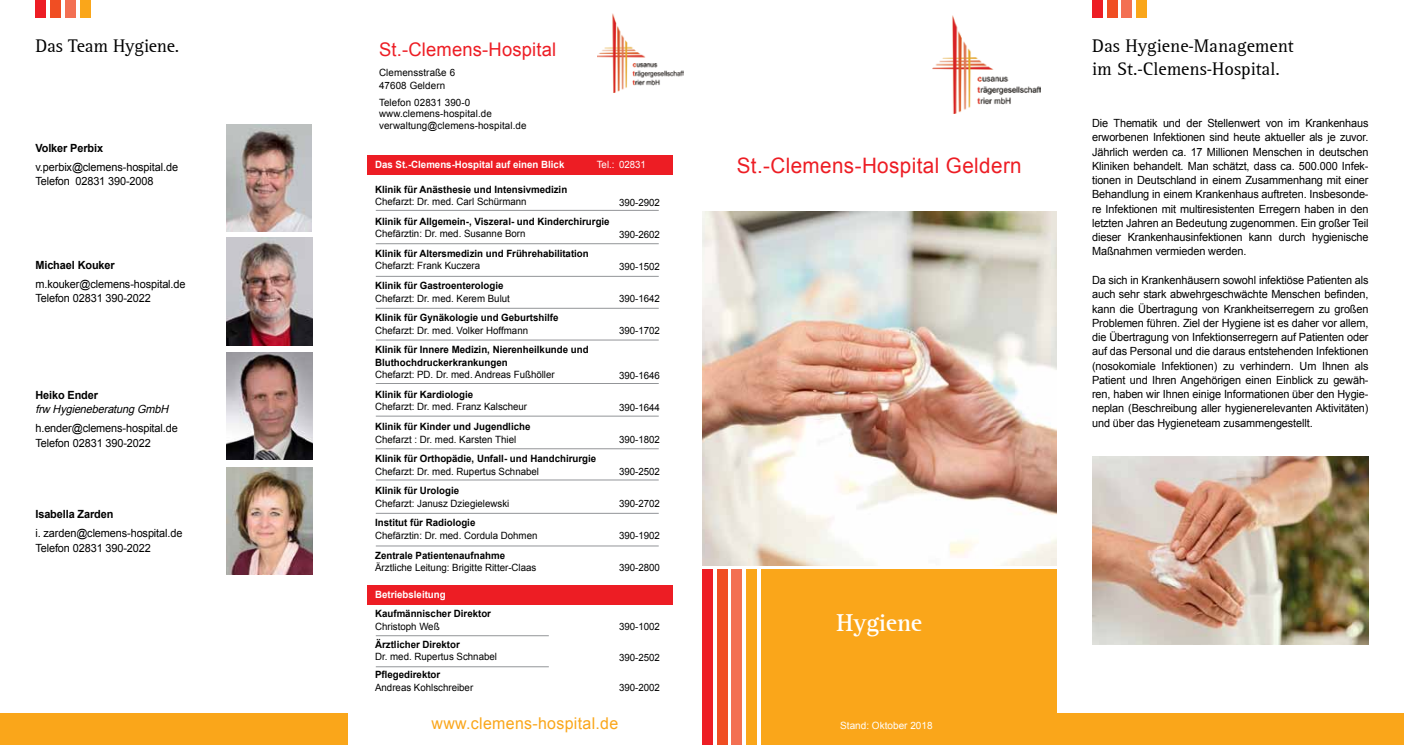
<style>
.page{position:relative;width:1404px;height:745px;background:#fff}
.page>*{position:absolute;margin:0;border:0;box-sizing:border-box;transform-origin:0 0}
.t1{font:700 25px "Agfa Rotis Serif";letter-spacing:-.01em;color:#fff}
.t2{font:21.25px "Arial";letter-spacing:.02em;color:#ed1d24}
.t3{font:18.75px/22.5px "Agfa Rotis Serif";color:#000}
.t4{font:18.75px "Arial";letter-spacing:.01em;color:#ed1d24}
.t5{font:16.25px "Arial";letter-spacing:.02em;color:#faa61a}
.t6{font:11.25px/14.2px "Arial";letter-spacing:-.01em;color:#000}
.t7{font:700 11.25px "Arial";letter-spacing:-.01em;color:#000}
.t8{font:italic 11.25px "Arial";color:#000}
.t9{font:10px/11.2px "Arial";color:#000}
.t10{font:700 10px/12.5px "Arial";color:#000}
.t11{font:700 10px "Arial";color:#fff}
.t12{font:10px "Arial";color:#fff}
</style>
<div class="page">
<img style="left:932px;top:16px;width:108px;height:97px">
<img style="left:597px;top:14px;width:86px;height:78px">
<div style="left:761px;top:569px;width:295px;height:175px;background:#faa61a"></div>
<img style="left:702px;top:211px;width:354px;height:354px">
<div style="left:0;top:712px;width:347px;height:32px;background:#faa61a"></div>
<div style="left:1056px;top:712px;width:347px;height:32px;background:#faa61a"></div>
<div style="left:35px;top:0;width:11px;height:18px;background:#ed1d24"></div>
<div style="left:50px;top:0;width:11px;height:18px;background:#f04e23"></div>
<div style="left:65px;top:0;width:11px;height:18px;background:#f37053"></div>
<div style="left:80px;top:0;width:10px;height:18px;background:#faa61a"></div>
<div style="left:702px;top:569px;width:10px;height:175px;background:#ed1d24"></div>
<div style="left:716px;top:569px;width:11px;height:175px;background:#f04e23"></div>
<div style="left:731px;top:569px;width:11px;height:175px;background:#f37053"></div>
<div style="left:746px;top:569px;width:10px;height:175px;background:#faa61a"></div>
<div style="left:1091px;top:0;width:11px;height:18px;background:#ed1d24"></div>
<div style="left:1106px;top:0;width:11px;height:18px;background:#f04e23"></div>
<div style="left:1121px;top:0;width:11px;height:18px;background:#f37053"></div>
<div style="left:1136px;top:0;width:10px;height:18px;background:#faa61a"></div>
<img style="left:226px;top:124px;width:86px;height:107px">
<img style="left:226px;top:237px;width:86px;height:108px">
<img style="left:226px;top:352px;width:86px;height:107px">
<img style="left:1092px;top:456px;width:276px;height:187px">
<img style="left:227px;top:467px;width:85px;height:107px">
<div style="left:367px;top:584px;width:306px;height:19px;background:#ed1d24"></div>
<div style="left:367px;top:155px;width:306px;height:19px;background:#ed1d24"></div>
<hr style="left:376px;top:210px;width:282px;height:1px;background:#939598">
<hr style="left:376px;top:635px;width:173px;height:1px;background:#939598">
<hr style="left:376px;top:243px;width:282px;height:1px;background:#939598">
<hr style="left:376px;top:276px;width:282px;height:1px;background:#939598">
<hr style="left:376px;top:308px;width:282px;height:1px;background:#939598">
<hr style="left:376px;top:339px;width:282px;height:1px;background:#939598">
<hr style="left:376px;top:383px;width:282px;height:1px;background:#939598">
<hr style="left:376px;top:415px;width:282px;height:1px;background:#939598">
<hr style="left:376px;top:448px;width:282px;height:1px;background:#939598">
<hr style="left:376px;top:479px;width:282px;height:1px;background:#939598">
<hr style="left:376px;top:513px;width:282px;height:1px;background:#939598">
<hr style="left:376px;top:545px;width:282px;height:1px;background:#939598">
<hr style="left:376px;top:666px;width:173px;height:1px;background:#939598">
<h3 class="t3" style="left:35px;top:35px;width:145px">Das Team Hygiene.</h3>
<p class="t7" style="left:35px;top:140px;width:69px">Volker Perbix</p>
<p class="t6" style="left:35px;top:160px;width:144px">v.perbix@clemens-hospital.de<br>Telefon 02831 390-2008</p>
<p class="t7" style="left:35px;top:257px;width:81px">Michael Kouker</p>
<p class="t6" style="left:35px;top:277px;width:152px">m.kouker@clemens-hospital.de<br>Telefon 02831 390-2022</p>
<p class="t7" style="left:35px;top:387px;width:64px">Heiko Ender</p>
<p class="t8" style="left:35px;top:401px;width:137px">frw HygieneberatungGmbH</p>
<p class="t6" style="left:35px;top:421px;width:144px">h.ender@clemens-hospital.de<br>Telefon 02831 390-2022</p>
<p class="t7" style="left:35px;top:506px;width:79px">Isabella Zarden</p>
<p class="t6" style="left:35px;top:526px;width:148px">i. zarden@clemens-hospital.de<br>Telefon 02831 390-2022</p>
<h3 class="t4" style="left:379px;top:37px;width:179px">St.-Clemens-Hospital</h3>
<p class="t9" style="left:379px;top:66px;width:77px;line-height:12.5px">Clemensstraße 6<br>47608 Geldern</p>
<p class="t9" style="left:379px;top:97px;width:149px">Telefon 02831 390-0 www.clemens-hospital.de verwaltung@clemens-hospital.de</p>
<p class="t11" style="left:375px;top:157px;width:191px">Das St.-Clemens-Hospital auf einen Blick</p>
<p class="t12" style="left:596px;top:158px;width:51px">Tel.: 02831</p>
<p class="t10" style="left:375px;top:183px;width:194px">Klinik für Anästhesie und Intensivmedizin</p>
<p class="t9" style="left:375px;top:196px;width:153px">Chefarzt: Dr. med. Carl Schürmann</p>
<p class="t10" style="left:375px;top:215px;width:236px">Klinik für Allgemein-, Viszeral- und Kinderchirurgie</p>
<p class="t9" style="left:375px;top:228px;width:152px">Chefärztin: Dr. med. Susanne Born</p>
<p class="t10" style="left:375px;top:247px;width:215px">Klinik für Altersmedizin und Frührehabilitation</p>
<p class="t9" style="left:375px;top:260px;width:107px">Chefarzt: Frank Kuczera</p>
<p class="t10" style="left:375px;top:279px;width:130px">Klinik für Gastroenterologie</p>
<p class="t9" style="left:375px;top:292px;width:136px">Chefarzt: Dr. med. Kerem Bulut</p>
<p class="t10" style="left:375px;top:311px;width:185px">Klinik für Gynäkologie und Geburtshilfe</p>
<p class="t9" style="left:375px;top:324px;width:154px">Chefarzt: Dr. med. Volker Hoffmann</p>
<p class="t10" style="left:375px;top:343px;width:215px">Klinik für Innere Medizin, Nierenheilkunde und<br>Bluthochdruckerkrankungen</p>
<p class="t9" style="left:375px;top:369px;width:181px">Chefarzt: PD. Dr. med. Andreas Fußhöller</p>
<p class="t10" style="left:375px;top:388px;width:100px">Klinik für Kardiologie</p>
<p class="t9" style="left:375px;top:401px;width:154px">Chefarzt: Dr. med. Franz Kalscheur</p>
<p class="t10" style="left:375px;top:420px;width:157px">Klinik für Kinder und Jugendliche</p>
<p class="t9" style="left:375px;top:433px;width:143px">Chefarzt : Dr. med. Karsten Thiel</p>
<p class="t10" style="left:375px;top:452px;width:222px">Klinik für Orthopädie, Unfall- und Handchirurgie</p>
<p class="t9" style="left:375px;top:465px;width:165px">Chefarzt: Dr. med. Rupertus Schnabel</p>
<p class="t10" style="left:375px;top:484px;width:86px">Klinik für Urologie</p>
<p class="t9" style="left:375px;top:497px;width:136px">Chefarzt: Janusz Dziegielewski</p>
<p class="t10" style="left:375px;top:516px;width:102px">Institut für Radiologie</p>
<p class="t9" style="left:375px;top:529px;width:164px">Chefärztin: Dr. med. Cordula Dohmen</p>
<p class="t10" style="left:375px;top:548px;width:131px">Zentrale Patientenaufnahme</p>
<p class="t9" style="left:375px;top:561px;width:163px">Ärztliche Leitung: Brigitte Ritter-Claas</p>
<p class="t11" style="left:375px;top:587px;width:72px">Betriebsleitung</p>
<p class="t10" style="left:375px;top:607px;width:117px">Kaufmännischer Direktor</p>
<p class="t9" style="left:375px;top:620px;width:66px">Christoph Weß</p>
<p class="t10" style="left:375px;top:637px;width:86px">Ärztlicher Direktor</p>
<p class="t9" style="left:375px;top:650px;width:123px">Dr. med. Rupertus Schnabel</p>
<p class="t10" style="left:375px;top:668px;width:67px">Pflegedirektor</p>
<p class="t9" style="left:375px;top:681px;width:100px">Andreas Kohlschreiber</p>
<p class="t9" style="left:619px;top:196px;width:42px">390-2902</p>
<p class="t9" style="left:619px;top:228px;width:42px">390-2602</p>
<p class="t9" style="left:619px;top:260px;width:42px">390-1502</p>
<p class="t9" style="left:619px;top:293px;width:42px">390-1642</p>
<p class="t9" style="left:619px;top:325px;width:42px">390-1702</p>
<p class="t9" style="left:619px;top:369px;width:42px">390-1646</p>
<p class="t9" style="left:619px;top:401px;width:42px">390-1644</p>
<p class="t9" style="left:619px;top:433px;width:42px">390-1802</p>
<p class="t9" style="left:619px;top:465px;width:42px">390-2502</p>
<p class="t9" style="left:619px;top:498px;width:42px">390-2702</p>
<p class="t9" style="left:619px;top:530px;width:42px">390-1902</p>
<p class="t9" style="left:619px;top:562px;width:42px">390-2800</p>
<p class="t9" style="left:619px;top:621px;width:42px">390-1002</p>
<p class="t9" style="left:619px;top:651px;width:42px">390-2502</p>
<p class="t9" style="left:619px;top:681px;width:42px">390-2002</p>
<h3 class="t5" style="left:431px;top:712px;width:188px">www.clemens-hospital.de</h3>
<h2 class="t2" style="left:736px;top:152px;width:286px">St.-Clemens-Hospital Geldern</h2>
<h3 class="t3" style="left:1091px;top:35px;width:203px">Das Hygiene-Management im St.-Clemens-Hospital.</h3>
<p class="t6" style="left:1091px;top:116px;width:278px;text-align:justify">Die Thematik und der Stellenwert von im Krankenhaus erworbenen Infektionen sind heute aktueller als je zuvor.<br>Jährlich werden ca. 17 Millionen Menschen in deutschen Kliniken behandelt. Man schätzt, dass ca. 500.000 Infek&shy;tionen in Deutschland in einem Zusammenhang mit einer Behandlung in einem Krankenhaus auftreten. Insbesonde&shy;re Infektionen mit multiresistenten Erregern haben in den letzten Jahren an Bedeutung zugenommen. Ein großer Teil dieser Krankenhausinfektionen kann durch hygienische Maßnahmen vermieden werden.</p>
<p class="t6" style="left:1091px;top:273px;width:278px;text-align:justify">Da sich in Krankenhäusern sowohl infektiöse Patienten als auch sehr stark abwehrgeschwächte Menschen befinden, kann die Übertragung von Krankheitserregern zu großen Problemen führen. Ziel der Hygiene ist es daher vor allem, die Übertragung von Infektionserregern auf Patienten oder auf das Personal und die daraus entstehenden Infektionen (nosokomiale Infektionen) zu verhindern. Um Ihnen als Patient und Ihren Angehörigen einen Einblick zu gewäh&shy;ren, haben wir Ihnen einige Informationen über den Hygie&shy;neplan (Beschreibung aller hygienerelevanten Aktivitäten) und über das Hygieneteam zusammengestellt.</p>
<h1 class="t1" style="left:836px;top:607px;width:87px">Hygiene</h1>
<p class="t12" style="left:840px;top:718px;width:94px">Stand: Oktober 2018</p>
</div>
